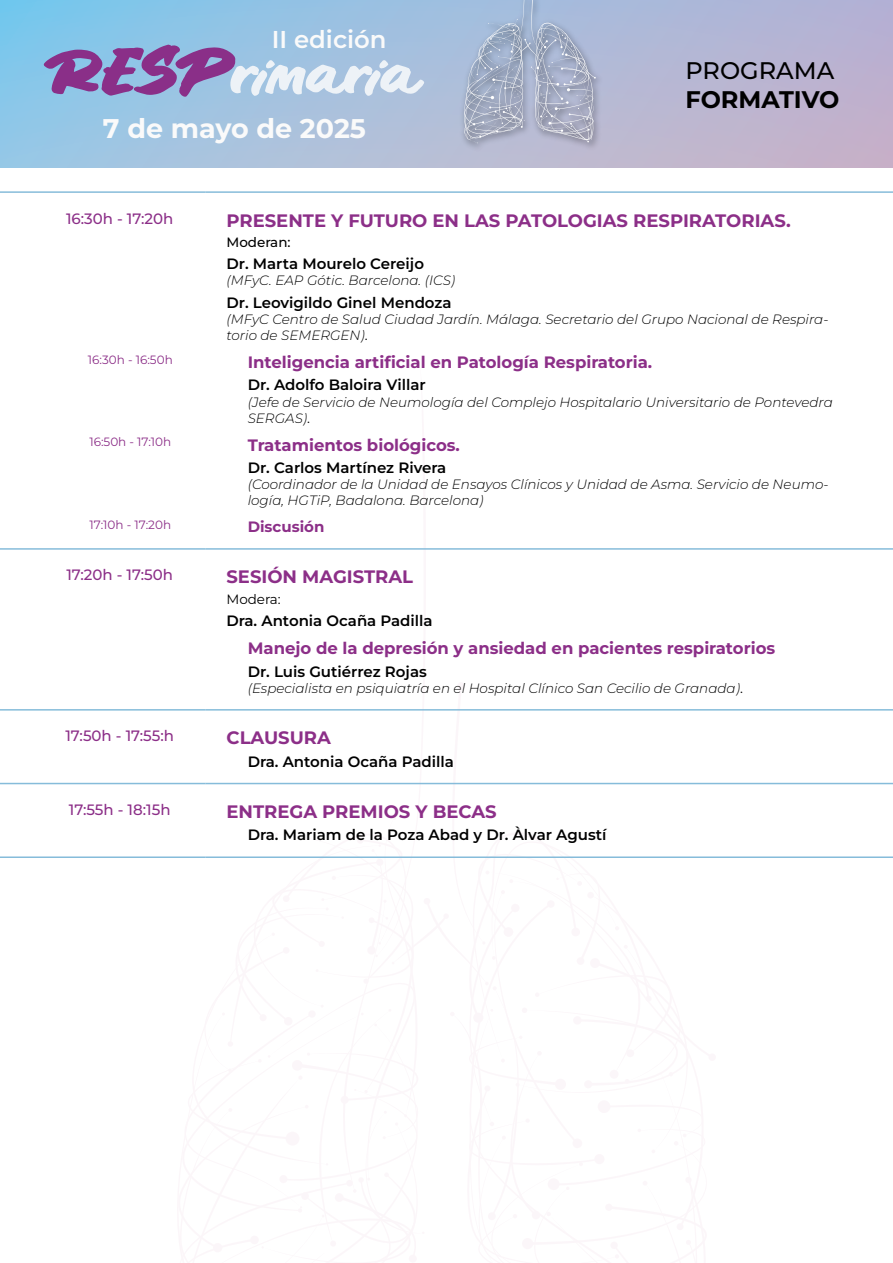
<style>
.page{position:relative;width:893px;height:1263px;background:#fff}
.page>*{position:absolute;margin:0;border:0;box-sizing:border-box;transform-origin:0 0}
.t1{font:700 27px "Montserrat";color:#fafafa}
.t2{font:600 24.3px "Montserrat";color:#fafafa}
.t3{font:700 24px "Montserrat";color:#000}
.t4{font:500 24px "Montserrat";color:#000}
.t5{font:700 18px "Montserrat";color:#8c2f88}
.t6{font:700 16.5px "Montserrat";color:#8c2f88}
.t7{font:600 15px "Montserrat";color:#000}
.t8{font:500 15px "Montserrat";color:#8c2f88}
.t9{font:700 15px "Montserrat";color:#8c2f88}
.t10{font:italic 300 13.5px/16.2px "Montserrat";color:#000}
.t11{font:500 13.5px "Montserrat";color:#000}
.t12{font:13.5px "Montserrat";color:#000}
.t13{font:12px "Montserrat";color:#8c2f88}
.s1{font-weight:400;font-style:normal}
</style>
<div class="page">
<svg style="left:0;top:0;width:893px;height:167px;background:#a9bcda"></svg>
<img style="left:458px;top:0;width:150px;height:154px">
<svg style="left:463px;top:0;width:133px;height:146px;background:#a7b2ca"></svg>
<svg style="left:44px;top:45px;width:380px;height:52px;background:#a4a2cd"></svg>
<div style="left:708px;top:1053px;width:8px;height:8px;background:#fbf6f9;border-radius:50%"></div>
<hr style="left:0;top:191px;width:205px;height:2px;background:#86bcda">
<hr style="left:205px;top:191px;width:688px;height:2px;background:#86bcda">
<hr style="left:0;top:548px;width:205px;height:2px;background:#86bcda">
<hr style="left:205px;top:548px;width:688px;height:2px;background:#86bcda">
<hr style="left:0;top:709px;width:205px;height:2px;background:#86bcda">
<hr style="left:205px;top:709px;width:688px;height:2px;background:#86bcda">
<hr style="left:0;top:783px;width:205px;height:1px;background:#86bcda">
<hr style="left:205px;top:783px;width:688px;height:1px;background:#86bcda">
<hr style="left:0;top:856px;width:205px;height:2px;background:#86bcda">
<hr style="left:205px;top:856px;width:688px;height:2px;background:#86bcda">
<h2 class="t2" style="left:272px;top:22px;width:116px">II edición</h2>
<h1 class="t1" style="left:103px;top:109px;width:265px">7 de mayo de 2025</h1>
<h3 class="t4" style="left:685px;top:54px;width:150px">PROGRAMA</h3>
<h3 class="t3" style="left:685px;top:82px;width:155px">FORMATIVO</h3>
<p class="t8" style="left:66px;top:208px;width:109px">16:30h - 17:20h</p>
<h3 class="t5" style="left:226px;top:207px;width:566px">PRESENTE Y FUTURO EN LAS PATOLOGIAS RESPIRATORIAS.</h3>
<p class="t11" style="left:226px;top:233px;width:66px">Moderan:</p>
<p class="t7" style="left:226px;top:253px;width:199px">Dr. Marta Mourelo Cereijo</p>
<p class="t10" style="left:226px;top:272px;width:230px">(MFyC. EAP Gótic. Barcelona. (ICS)</p>
<p class="t7" style="left:226px;top:292px;width:227px">Dr. Leovigildo Ginel Mendoza</p>
<p class="t10" style="left:226px;top:311px;width:604px">(MFyC Centro de Salud Ciudad Jardín. Málaga. Secretario del Grupo Nacional de Respira&shy;torio de SEMERGEN)<span class="s1">.</span></p>
<p class="t13" style="left:88px;top:351px;width:86px">16:30h - 16:50h</p>
<p class="t6" style="left:248px;top:350px;width:406px">Inteligencia artificial en Patología Respiratoria.</p>
<p class="t7" style="left:248px;top:374px;width:180px">Dr. Adolfo Baloira Villar</p>
<p class="t10" style="left:248px;top:393px;width:587px">(Jefe de Servicio de Neumología del Complejo Hospitalario Universitario de Pontevedra<br>SERGAS)<span class="s1">.</span></p>
<p class="t13" style="left:89px;top:434px;width:83px">16:50h - 17:10h</p>
<p class="t6" style="left:248px;top:433px;width:214px">Tratamientos biológicos.</p>
<p class="t7" style="left:248px;top:457px;width:200px">Dr. Carlos Martínez Rivera</p>
<p class="t10" style="left:248px;top:476px;width:582px">(Coordinador de la Unidad de Ensayos Clínicos y Unidad de Asma. Servicio de Neumo&shy;logía, HGTiP, Badalona. Barcelona)</p>
<p class="t13" style="left:90px;top:516px;width:83px">17:10h - 17:20h</p>
<p class="t9" style="left:248px;top:516px;width:78px">Discusión</p>
<p class="t8" style="left:66px;top:565px;width:108px">17:20h - 17:50h</p>
<h3 class="t5" style="left:226px;top:564px;width:188px">SESIÓN MAGISTRAL</h3>
<p class="t12" style="left:226px;top:590px;width:56px">Modera:</p>
<p class="t7" style="left:226px;top:610px;width:208px">Dra. Antonia Ocaña Padilla</p>
<p class="t6" style="left:248px;top:637px;width:529px">Manejo de la depresión y ansiedad en pacientes respiratorios</p>
<p class="t7" style="left:248px;top:661px;width:181px">Dr. Luis Gutiérrez Rojas</p>
<p class="t10" style="left:248px;top:679px;width:497px">(Especialista en psiquiatría en el Hospital Clínico San Cecilio de Granada)<span class="s1">.</span></p>
<p class="t8" style="left:65px;top:725px;width:110px">17:50h - 17:55:h</p>
<h3 class="t5" style="left:226px;top:725px;width:106px">CLAUSURA</h3>
<p class="t7" style="left:248px;top:750px;width:208px">Dra. Antonia Ocaña Padilla</p>
<p class="t8" style="left:69px;top:799px;width:103px">17:55h - 18:15h</p>
<h3 class="t5" style="left:226px;top:799px;width:272px">ENTREGA PREMIOS Y BECAS</h3>
<p class="t7" style="left:248px;top:824px;width:360px">Dra. Mariam de la Poza Abad y Dr. Àlvar Agustí</p>
</div>
